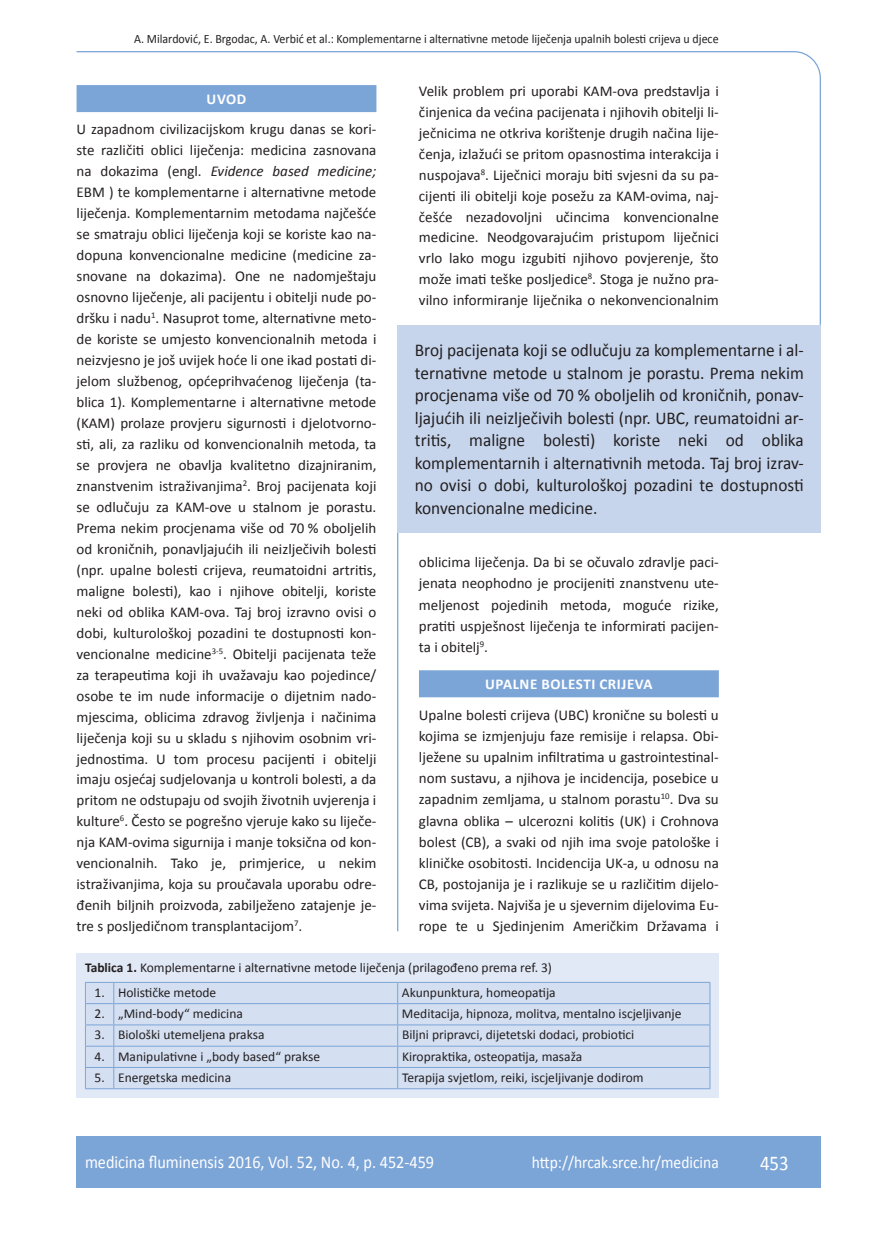
<style>
.page{position:relative;width:872px;height:1234px;background:#fff}
.page>*{position:absolute;margin:0;border:0;box-sizing:border-box;transform-origin:0 0}
.t1{font:21px "Calibri";color:#fff;scale:.9 1}
.t2{font:18px/22.5px "Calibri";color:#231f20;text-align:justify;scale:.96 1}
.t3{font:18px "Calibri";color:#fff;scale:.9 1}
.t4{font:17.25px "Calibri";color:#fff;scale:.9 1}
.t5{font:15px/21px "Calibri";color:#231f20;text-align:justify}
.t6{font:700 15px "Calibri";letter-spacing:.04em;color:#fff}
.t7{font:13.5px "Calibri";color:#231f20}
.t8{font:12.75px "Calibri";color:#231f20;scale:.94 1}
.s1{font-style:italic}
.s2{font-weight:700}
</style>
<div class="page">
<svg style="left:76px;top:51px;width:745px;height:275px"></svg>
<hr style="left:397px;top:532px;width:1px;height:399px;background:#7ca5d7">
<div style="left:77px;top:1135px;width:744px;height:51px;background:#7ca5d7"></div>
<div style="left:77px;top:85px;width:299px;height:27px;background:#7ca5d7"></div>
<div style="left:398px;top:325px;width:423px;height:207px;background:#c6d5ec"></div>
<div style="left:77px;top:952px;width:642px;height:145px;background:#e1e9f6"></div>
<div style="left:114px;top:982px;width:595px;height:106px;background:#d4dff1"></div>
<hr style="left:114px;top:981px;width:284px;height:1px;background:#7ca5d7">
<hr style="left:398px;top:981px;width:312px;height:1px;background:#7ca5d7">
<hr style="left:114px;top:1003px;width:284px;height:1px;background:#7ca5d7">
<hr style="left:398px;top:1003px;width:312px;height:1px;background:#7ca5d7">
<hr style="left:114px;top:1024px;width:284px;height:1px;background:#7ca5d7">
<hr style="left:398px;top:1024px;width:312px;height:1px;background:#7ca5d7">
<hr style="left:114px;top:1045px;width:284px;height:1px;background:#7ca5d7">
<hr style="left:398px;top:1045px;width:312px;height:1px;background:#7ca5d7">
<hr style="left:114px;top:1066px;width:284px;height:1px;background:#7ca5d7">
<hr style="left:398px;top:1066px;width:312px;height:1px;background:#7ca5d7">
<svg style="left:397px;top:982px;width:1px;height:106px"></svg>
<svg style="left:709px;top:982px;width:1px;height:106px"></svg>
<svg style="left:85px;top:981px;width:29px;height:108px"></svg>
<hr style="left:114px;top:1088px;width:284px;height:1px;background:#7ca5d7">
<hr style="left:398px;top:1088px;width:312px;height:1px;background:#7ca5d7">
<div style="left:419px;top:670px;width:300px;height:27px;background:#7ca5d7"></div>
<p class="t8" style="left:134px;top:30px;width:623px">A. Milardović, E. Brgodac, A. Verbić et al.: Komplementarne i alternativne metode liječenja upalnih bolesti crijeva u djece</p>
<p class="t6" style="left:207px;top:90px;width:41px">UVOD</p>
<p class="t5" style="left:77px;top:118px;width:301px">U zapadnom civilizacijskom krugu danas se kori&shy;ste različiti oblici liječenja: medicina zasnovana na dokazima (engl. <span class="s1">Evidence based medicine; </span>EBM ) te komplementarne i alternativne metode liječenja. Komplementarnim metodama najčešće se smatraju oblici liječenja koji se koriste kao na&shy;dopuna konvencionalne medicine (medicine za&shy;snovane na dokazima). One ne nadomještaju osnovno liječenje, ali pacijentu i obitelji nude po&shy;dršku i nadu<sup>1</sup>. Nasuprot tome, alternativne meto&shy;de koriste se umjesto konvencionalnih metoda i neizvjesno je još uvijek hoće li one ikad postati di&shy;jelom službenog, općeprihvaćenog liječenja (ta&shy;blica 1). Komplementarne i alternativne metode (KAM) prolaze provjeru sigurnosti i djelotvorno&shy;sti, ali, za razliku od konvencionalnih metoda, ta se provjera ne obavlja kvalitetno dizajniranim, znanstvenim istraživanjima<sup>2</sup>. Broj pacijenata koji se odlučuju za KAM-ove u stalnom je porastu.<br>Prema nekim procjenama više od 70 % oboljelih od kroničnih, ponavljajućih ili neizlječivih bolesti (npr. upalne bolesti crijeva, reumatoidni artritis, maligne bolesti), kao i njihove obitelji, koriste neki od oblika KAM-ova. Taj broj izravno ovisi o dobi, kulturološkoj pozadini te dostupnosti kon&shy;vencionalne medicine<sup>3-5</sup>. Obitelji pacijenata teže za terapeutima koji ih uvažavaju kao pojedince/ osobe te im nude informacije o dijetnim nado&shy;mjescima, oblicima zdravog življenja i načinima liječenja koji su u skladu s njihovim osobnim vri&shy;jednostima. U tom procesu pacijenti i obitelji imaju osjećaj sudjelovanja u kontroli bolesti, a da pritom ne odstupaju od svojih životnih uvjerenja i kulture<sup>6</sup>. Često se pogrešno vjeruje kako su liječe&shy;nja KAM-ovima sigurnija i manje toksična od kon&shy;vencionalnih. Tako je, primjerice, u nekim istraživanjima, koja su proučavala uporabu odre&shy;đenih biljnih proizvoda, zabilježeno zatajenje je&shy;tre s posljedičnom transplantacijom<sup>7</sup>.</p>
<p class="t5" style="left:419px;top:80px;width:301px">Velik problem pri uporabi KAM-ova predstavlja i činjenica da većina pacijenata i njihovih obitelji li&shy;ječnicima ne otkriva korištenje drugih načina lije&shy;čenja, izlažući se pritom opasnostima interakcija i nuspojava<sup>8</sup>. Liječnici moraju biti svjesni da su pa&shy;cijenti ili obitelji koje posežu za KAM-ovima, naj&shy;češće nezadovoljni učincima konvencionalne medicine. Neodgovarajućim pristupom liječnici vrlo lako mogu izgubiti njihovo povjerenje, što može imati teške posljedice<sup>8</sup>. Stoga je nužno pra&shy;vilno informiranje liječnika o nekonvencionalnim</p>
<p class="t2" style="left:415px;top:338px;width:407px">Broj pacijenata koji se odlučuju za komplementarne i al&shy;ternativne metode u stalnom je porastu. Prema nekim procjenama više od 70 % oboljelih od kroničnih, ponav&shy;ljajućih ili neizlječivih bolesti (npr. UBC, reumatoidni ar&shy;tritis, maligne bolesti) koriste neki od oblika komplementarnih i alternativnih metoda. Taj broj izrav&shy;no ovisi o dobi, kulturološkoj pozadini te dostupnosti konvencionalne medicine.</p>
<p class="t5" style="left:419px;top:551px;width:301px">oblicima liječenja. Da bi se očuvalo zdravlje paci&shy;jenata neophodno je procijeniti znanstvenu ute&shy;meljenost pojedinih metoda, moguće rizike, pratiti uspješnost liječenja te informirati pacijen&shy;ta i obitelj<sup>9</sup>.</p>
<p class="t6" style="left:485px;top:674px;width:169px">UPALNE BOLESTI CRIJEVA</p>
<p class="t5" style="left:419px;top:703px;width:301px">Upalne bolesti crijeva (UBC) kronične su bolesti u kojima se izmjenjuju faze remisije i relapsa. Obi&shy;lježene su upalnim infiltratima u gastrointestinal&shy;nom sustavu, a njihova je incidencija, posebice u zapadnim zemljama, u stalnom porastu<sup>10</sup>. Dva su glavna oblika – ulcerozni kolitis (UK) i Crohnova bolest (CB), a svaki od njih ima svoje patološke i kliničke osobitosti. Incidencija UK-a, u odnosu na CB, postojanija je i razlikuje se u različitim dijelo&shy;vima svijeta. Najviša je u sjevernim dijelovima Eu&shy;rope te u Sjedinjenim Američkim Državama i</p>
<p class="t7" style="left:85px;top:958px;width:468px"><span class="s2">Tablica 1.</span> Komplementarne i alternativne metode liječenja (prilagođeno prema ref. 3)</p>
<p class="t7" style="left:94px;top:983px;width:123px">1. Holističke metode</p>
<p class="t7" style="left:402px;top:983px;width:155px">Akunpunktura, homeopatija</p>
<p class="t7" style="left:94px;top:1004px;width:150px">2. „Mind-body“ medicina</p>
<p class="t7" style="left:402px;top:1004px;width:281px">Meditacija, hipnoza, molitva, mentalno iscjeljivanje</p>
<p class="t7" style="left:94px;top:1026px;width:171px">3. Biološki utemeljena praksa</p>
<p class="t7" style="left:402px;top:1026px;width:234px">Biljni pripravci, dijetetski dodaci, probiotici</p>
<p class="t7" style="left:94px;top:1047px;width:227px">4. Manipulativne i „body based“ prakse</p>
<p class="t7" style="left:402px;top:1047px;width:182px">Kiropraktika, osteopatija, masaža</p>
<p class="t7" style="left:95px;top:1068px;width:138px">5. Energetska medicina</p>
<p class="t7" style="left:402px;top:1068px;width:243px">Terapija svjetlom, reiki, iscjeljivanje dodirom</p>
<p class="t3" style="left:85px;top:1150px;width:389px">medicina fluminensis 2016, Vol. 52, No. 4, p. 452-459</p>
<p class="t4" style="left:532px;top:1151px;width:209px">http://hrcak.srce.hr/medicina</p>
<h1 class="t1" style="left:760px;top:1149px;width:33px">453</h1>
</div>
